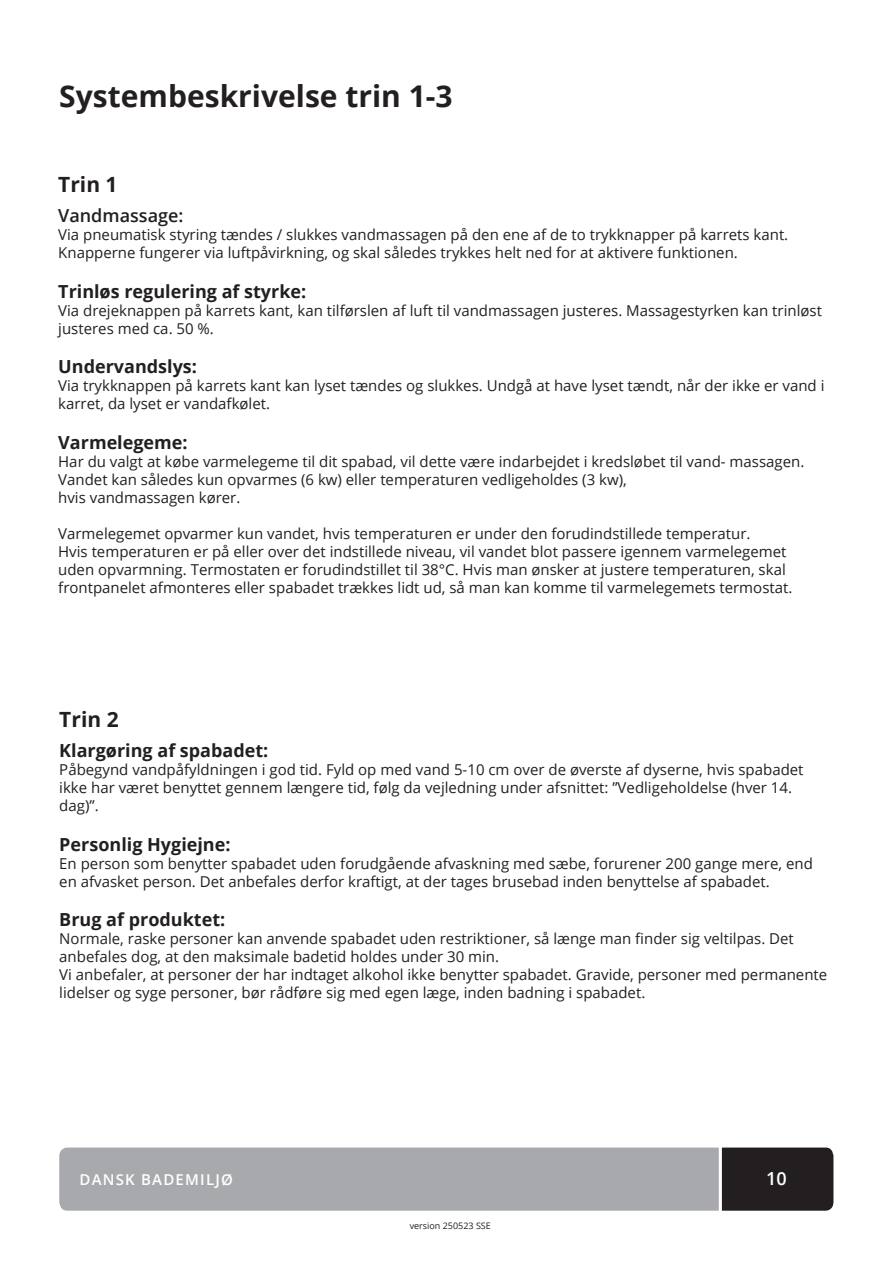
<style>
.page{position:relative;width:893px;height:1263px;background:#fff}
.page>*{position:absolute;margin:0;border:0;box-sizing:border-box;transform-origin:0 0}
.Overskrift_20_Fed_ko{font:700 30px "Open Sans";color:#231f20}
.Overskrift_14_Fed{font:700 21px "Open Sans";color:#231f20}
._12pkt_overskrift_Fe{font:700 18px "Open Sans";color:#231f20}
.t1{font:600 18px "Open Sans";color:#231f20}
.t2{font:600 18px "Open Sans";color:#fff}
.t3{font:15px/18px "Open Sans";color:#231f20}
.t4{font:600 15px "Open Sans";letter-spacing:.08em;color:#fff}
.t5{font:9px "Open Sans";color:#231f20}
</style>
<div class="page">
<svg style="left:59px;top:1147px;width:774px;height:64px;background:#97989b"></svg>
<p class="Overskrift_20_Fed_ko" style="left:59px;top:75px;width:395px">Systembeskrivelse trin 1-3</p>
<p class="Overskrift_14_Fed" style="left:58px;top:170px;width:61px">Trin 1</p>
<p class="t1" style="left:58px;top:203px;width:127px">Vandmassage:</p>
<p class="t3" style="left:58px;top:225px;width:731px">Via pneumatisk styring tændes / slukkes vandmassagen på den ene af de to trykknapper på karrets kant.<br>Knapperne fungerer via luftpåvirkning, og skal således trykkes helt ned for at aktivere funktionen.</p>
<p class="_12pkt_overskrift_Fe" style="left:58px;top:279px;width:250px">Trinløs regulering af styrke:</p>
<p class="t3" style="left:58px;top:301px;width:765px">Via drejeknappen på karrets kant, kan tilførslen af luft til vandmassagen justeres. Massagestyrken kan trinløst justeres med ca. 50 %.</p>
<p class="_12pkt_overskrift_Fe" style="left:58px;top:354px;width:140px">Undervandslys:</p>
<p class="t3" style="left:58px;top:377px;width:768px">Via trykknappen på karrets kant kan lyset tændes og slukkes. Undgå at have lyset tændt, når der ikke er vand i karret, da lyset er vandafkølet.</p>
<p class="_12pkt_overskrift_Fe" style="left:58px;top:430px;width:131px">Varmelegeme:</p>
<p class="t3" style="left:58px;top:452px;width:748px">Har du valgt at købe varmelegeme til dit spabad, vil dette være indarbejdet i kredsløbet til vand- massagen.<br>Vandet kan således kun opvarmes (6 kw) eller temperaturen vedligeholdes (3 kw),</p>
<p class="t3" style="left:58px;top:488px;width:184px">hvis vandmassagen kører.</p>
<p class="t3" style="left:58px;top:524px;width:694px">Varmelegemet opvarmer kun vandet, hvis temperaturen er under den forudindstillede temperatur.</p>
<p class="t3" style="left:58px;top:542px;width:736px">Hvis temperaturen er på eller over det indstillede niveau, vil vandet blot passere igennem varmelegemet uden opvarmning. Termostaten er forudindstillet til 38°C. Hvis man ønsker at justere temperaturen, skal frontpanelet afmonteres eller spabadet trækkes lidt ud, så man kan komme til varmelegemets termostat.</p>
<p class="Overskrift_14_Fed" style="left:59px;top:705px;width:61px">Trin 2</p>
<p class="_12pkt_overskrift_Fe" style="left:59px;top:738px;width:211px">Klargøring af spabadet:</p>
<p class="t3" style="left:59px;top:760px;width:746px">Påbegynd vandpåfyldningen i god tid. Fyld op med vand 5-10 cm over de øverste af dyserne, hvis spabadet ikke har været benyttet gennem længere tid, følg da vejledning under afsnittet: ”Vedligeholdelse (hver 14. dag)”.</p>
<p class="_12pkt_overskrift_Fe" style="left:59px;top:831px;width:173px">Personlig Hygiejne:</p>
<p class="t3" style="left:59px;top:854px;width:755px">En person som benytter spabadet uden forudgående afvaskning med sæbe, forurener 200 gange mere, end en afvasket person. Det anbefales derfor kraftigt, at der tages brusebad inden benyttelse af spabadet.</p>
<p class="_12pkt_overskrift_Fe" style="left:59px;top:907px;width:167px">Brug af produktet:</p>
<p class="t3" style="left:59px;top:929px;width:736px">Normale, raske personer kan anvende spabadet uden restriktioner, så længe man finder sig veltilpas. Det anbefales dog, at den maksimale badetid holdes under 30 min.</p>
<p class="t3" style="left:59px;top:965px;width:769px">Vi anbefaler, at personer der har indtaget alkohol ikke benytter spabadet. Gravide, personer med permanente lidelser og syge personer, bør rådføre sig med egen læge, inden badning i spabadet.</p>
<p class="t4" style="left:80px;top:1169px;width:155px">DANSK BADEMILJØ</p>
<p class="t2" style="left:766px;top:1166px;width:22px">10</p>
<p class="t5" style="left:410px;top:1220px;width:83px">version 250523 SSE</p>
</div>
